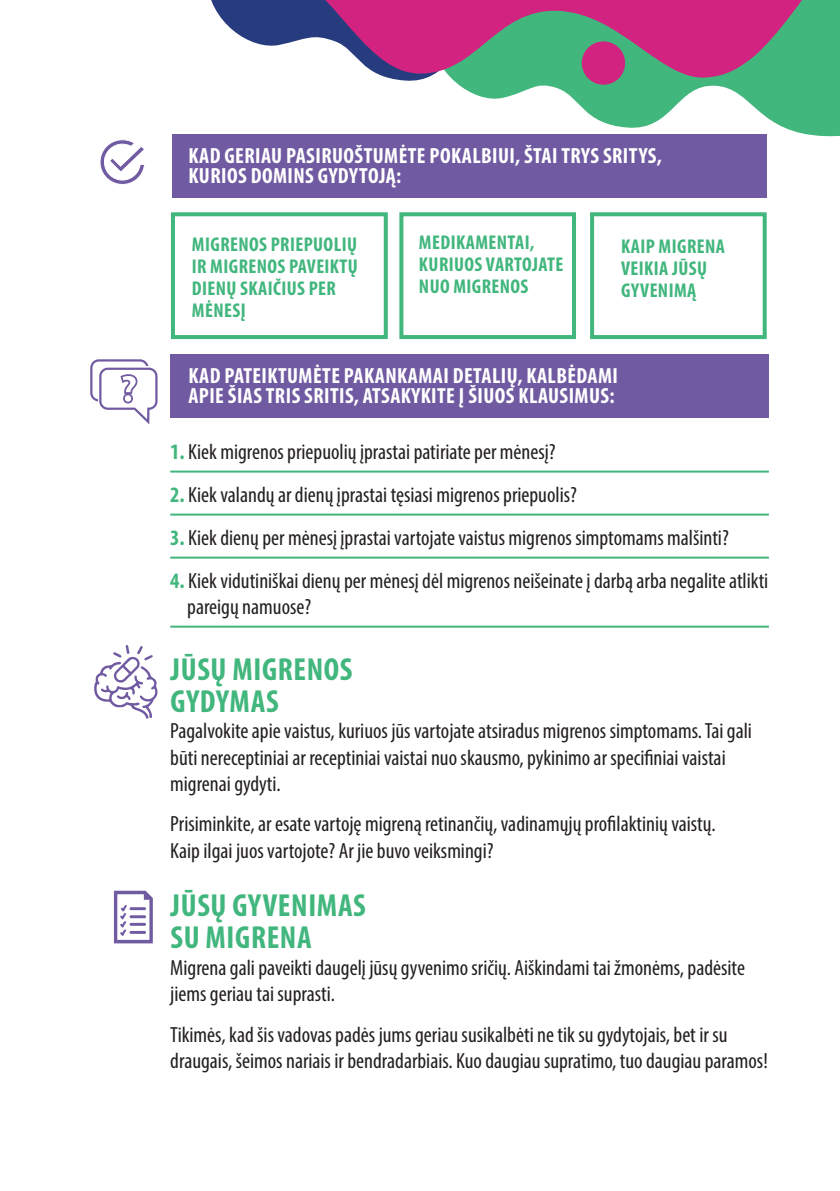
<style>
.page{position:relative;width:840px;height:1191px;background:#fff}
.page>*{position:absolute;margin:0;border:0;box-sizing:border-box;transform-origin:0 0}
.t1{font:700 condensed 32px/32px "Myriad Pro";letter-spacing:.02em;color:#41b67d}
.t2{font:condensed 22px/26.4px "Myriad Pro";color:#231f20}
.t3{font:700 condensed 22px/20px "Myriad Pro";letter-spacing:.02em;color:#fff}
.t4{font:700 condensed 20px/22px "Myriad Pro";letter-spacing:.02em;color:#41b67d}
.s1{font-weight:700;color:#41b67d}
</style>
<div class="page">
<svg style="left:211px;top:0;width:56px;height:46px;fill:#273c7e"></svg>
<svg style="left:427px;top:0;width:412px;height:138px"></svg>
<svg style="left:267px;top:0;width:545px;height:81px;background:#98678b"></svg>
<div style="left:581px;top:41px;width:43px;height:44px;background:#d32381;border-radius:50%"></div>
<div style="left:399px;top:212px;width:176px;height:127px;border:4px solid #41b67d"></div>
<div style="left:171px;top:212px;width:216px;height:127px;border:4px solid #41b67d"></div>
<div style="left:589px;top:212px;width:177px;height:127px;border:4px solid #41b67d"></div>
<div style="left:172px;top:135px;width:594px;height:63px;background:#705aa1"></div>
<div style="left:170px;top:354px;width:598px;height:63px;background:#705aa1"></div>
<svg style="left:90px;top:359px;width:67px;height:65px"></svg>
<hr style="left:170px;top:470px;width:598px;height:2px;background:#41b67d">
<hr style="left:170px;top:513px;width:598px;height:2px;background:#41b67d">
<hr style="left:170px;top:556px;width:598px;height:2px;background:#41b67d">
<hr style="left:170px;top:625px;width:598px;height:2px;background:#41b67d">
<svg style="left:100px;top:139px;width:45px;height:46px"></svg>
<svg style="left:94px;top:645px;width:64px;height:73px"></svg>
<svg style="left:114px;top:890px;width:39px;height:53px"></svg>
<p class="t3" style="left:188px;top:145px;width:475px">KAD GERIAU PASIRUOŠTUMĖTE POKALBIUI, ŠTAI TRYS SRITYS,<br>KURIOS DOMINS GYDYTOJĄ:</p>
<p class="t4" style="left:192px;top:233px;width:167px">MIGRENOS PRIEPUOLIŲ<br>IR MIGRENOS PAVEIKTŲ<br>DIENŲ SKAIČIUS PER<br>MĖNESĮ</p>
<p class="t4" style="left:419px;top:231px;width:146px">MEDIKAMENTAI,<br>KURIUOS VARTOJATE<br>NUO MIGRENOS</p>
<p class="t4" style="left:621px;top:235px;width:105px">KAIP MIGRENA<br>VEIKIA JŪSŲ<br>GYVENIMĄ</p>
<p class="t3" style="left:188px;top:365px;width:431px">KAD PATEIKTUMĖTE PAKANKAMAI DETALIŲ, KALBĖDAMI<br>APIE ŠIAS TRIS SRITIS, ATSAKYKITE Į ŠIUOS KLAUSIMUS:</p>
<p class="t2" style="left:170px;top:438px;width:387px"><span class="s1">1.</span> Kiek migrenos priepuolių įprastai patiriate per mėnesį?</p>
<p class="t2" style="left:170px;top:481px;width:408px"><span class="s1">2.</span> Kiek valandų ar dienų įprastai tęsiasi migrenos priepuolis?</p>
<p class="t2" style="left:170px;top:524px;width:559px"><span class="s1">3.</span> Kiek dienų per mėnesį įprastai vartojate vaistus migrenos simptomams malšinti?</p>
<p class="t2" style="left:187px;top:568px;width:582px;text-indent:-17px"><span class="s1">4.</span> Kiek vidutiniškai dienų per mėnesį dėl migrenos neišeinate į darbą arba negalite atlikti pareigų namuose?</p>
<h1 class="t1" style="left:170px;top:652px;width:183px">JŪSŲ MIGRENOS<br>GYDYMAS</h1>
<p class="t2" style="left:170px;top:717px;width:583px">Pagalvokite apie vaistus, kuriuos jūs vartojate atsiradus migrenos simptomams. Tai gali būti nereceptiniai ar receptiniai vaistai nuo skausmo, pykinimo ar specifiniai vaistai migrenai gydyti.</p>
<p class="t2" style="left:170px;top:810px;width:546px">Prisiminkite, ar esate vartoję migreną retinančių, vadinamųjų profilaktinių vaistų.<br>Kaip ilgai juos vartojote? Ar jie buvo veiksmingi?</p>
<h1 class="t1" style="left:170px;top:889px;width:197px">JŪSŲ GYVENIMAS<br>SU MIGRENA</h1>
<p class="t2" style="left:170px;top:954px;width:576px">Migrena gali paveikti daugelį jūsų gyvenimo sričių. Aiškindami tai žmonėms, padėsite jiems geriau tai suprasti.</p>
<p class="t2" style="left:170px;top:1020px;width:598px">Tikimės, kad šis vadovas padės jums geriau susikalbėti ne tik su gydytojais, bet ir su draugais, šeimos nariais ir bendradarbiais. Kuo daugiau supratimo, tuo daugiau paramos!</p>
</div>
